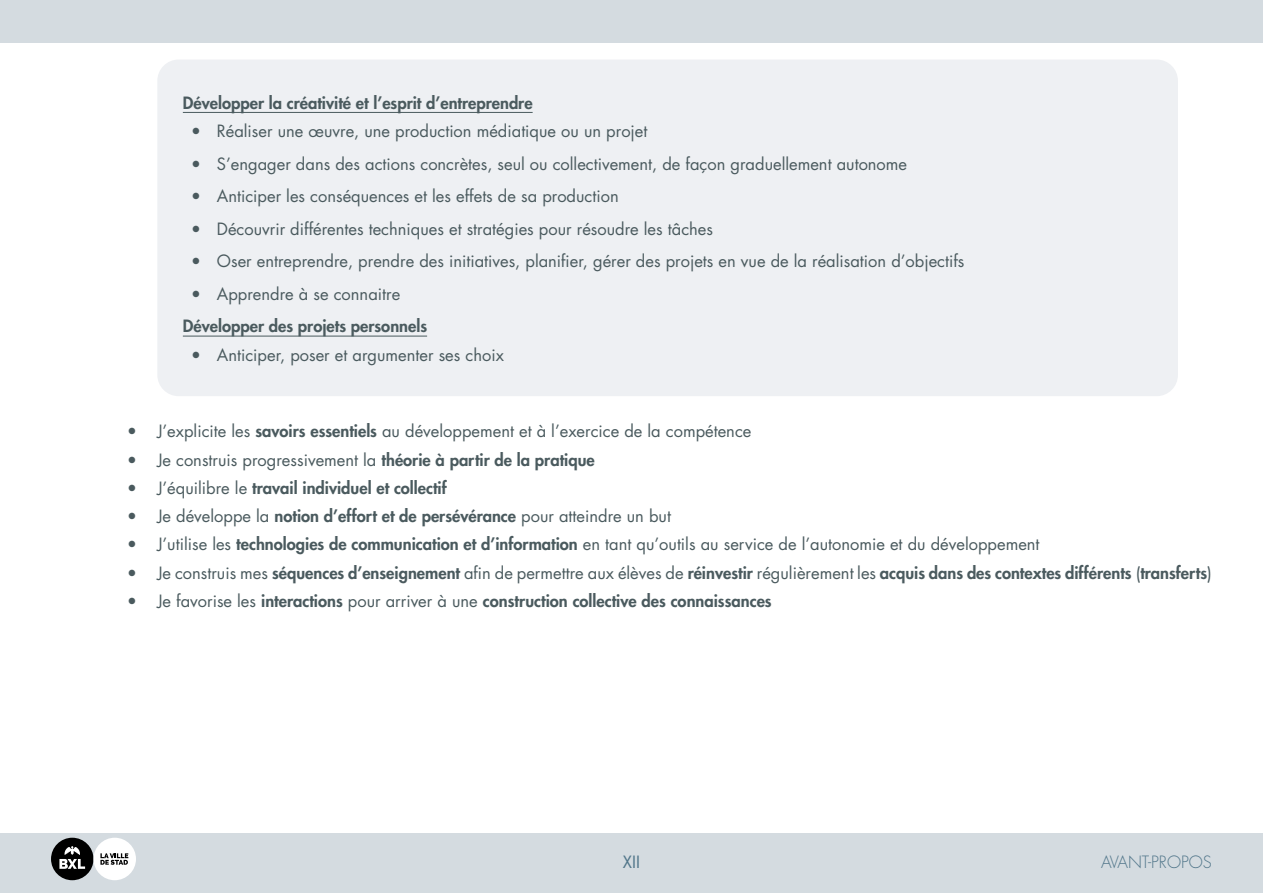
<style>
.page{position:relative;width:1263px;height:893px;background:#fff}
.page>*{position:absolute;margin:0;border:0;box-sizing:border-box;transform-origin:0 0}
.t1{font:16.5px/28.3px "Futura Std";color:#4a5a5e}
.t2{font:800 16.5px "Futura Std";color:#4a5a5e}
.t3{font:300 16.5px "Futura Std";color:#51768a}
.t4{font:16.5px "Futura Std";color:#51768a}
.s1{font-weight:800}
</style>
<div class="page">
<div style="left:0;top:833px;width:1263px;height:60px;background:#d4dbe0"></div>
<div style="left:0;top:0;width:1263px;height:43px;background:#d4dbe0"></div>
<div style="left:51px;top:838px;width:43px;height:42px;background:#000;border-radius:50%"></div>
<svg style="left:59px;top:846px;width:26px;height:23px"></svg>
<div style="left:94px;top:838px;width:42px;height:42px;background:#fff;border-radius:50%"></div>
<svg style="left:100px;top:853px;width:28px;height:12px"></svg>
<div style="left:157px;top:60px;width:1021px;height:336px;background:#eef0f3;border-radius:21px"></div>
<hr style="left:183px;top:112px;width:350px;height:1px;background:#4a5a5e">
<hr style="left:183px;top:336px;width:244px;height:1px;background:#4a5a5e">
<p class="t2" style="left:183px;top:92px;width:351px">Développer la créativité et l’esprit d’entreprendre</p>
<p class="t1" style="left:217px;top:115px;width:749px;line-height:32.5px">Réaliser une œuvre, une production médiatique ou un projet<br>S’engager dans des actions concrètes, seul ou collectivement, de façon graduellement autonome Anticiper les conséquences et les effets de sa production<br>Découvrir différentes techniques et stratégies pour résoudre les tâches<br>Oser entreprendre, prendre des initiatives, planifier, gérer des projets en vue de la réalisation d’objectifs Apprendre à se connaitre</p>
<p class="t2" style="left:183px;top:316px;width:246px">Développer des projets personnels</p>
<p class="t1" style="left:217px;top:341px;width:288px">Anticiper, poser et argumenter ses choix</p>
<p class="t1" style="left:157px;top:417px;width:1056px">J’explicite les <span class="s1">savoirs essentiels</span> au développement et à l’exercice de la compétence<br>Je construis progressivement la <span class="s1">théorie à partir de la pratique<br></span>J’équilibre le <span class="s1">travail individuel et collectif<br></span>Je développe la <span class="s1">notion d’effort et de persévérance</span> pour atteindre un but<br>J’utilise les <span class="s1">technologies de communication et d’information</span> en tant qu’outils au service de l’autonomie et du développement<br>Je construis mes <span class="s1">séquences d’enseignement</span> afin de permettre aux élèves de <span class="s1">réinvestir</span> régulièrement les <span class="s1">acquis dans des contextes différents</span> (<span class="s1">transferts</span>)<br>Je favorise les <span class="s1">interactions</span> pour arriver à une <span class="s1">construction collective des connaissances</span></p>
<p class="t4" style="left:623px;top:852px;width:19px">XII</p>
<p class="t3" style="left:1101px;top:852px;width:112px">AVANT-PROPOS</p>
</div>
